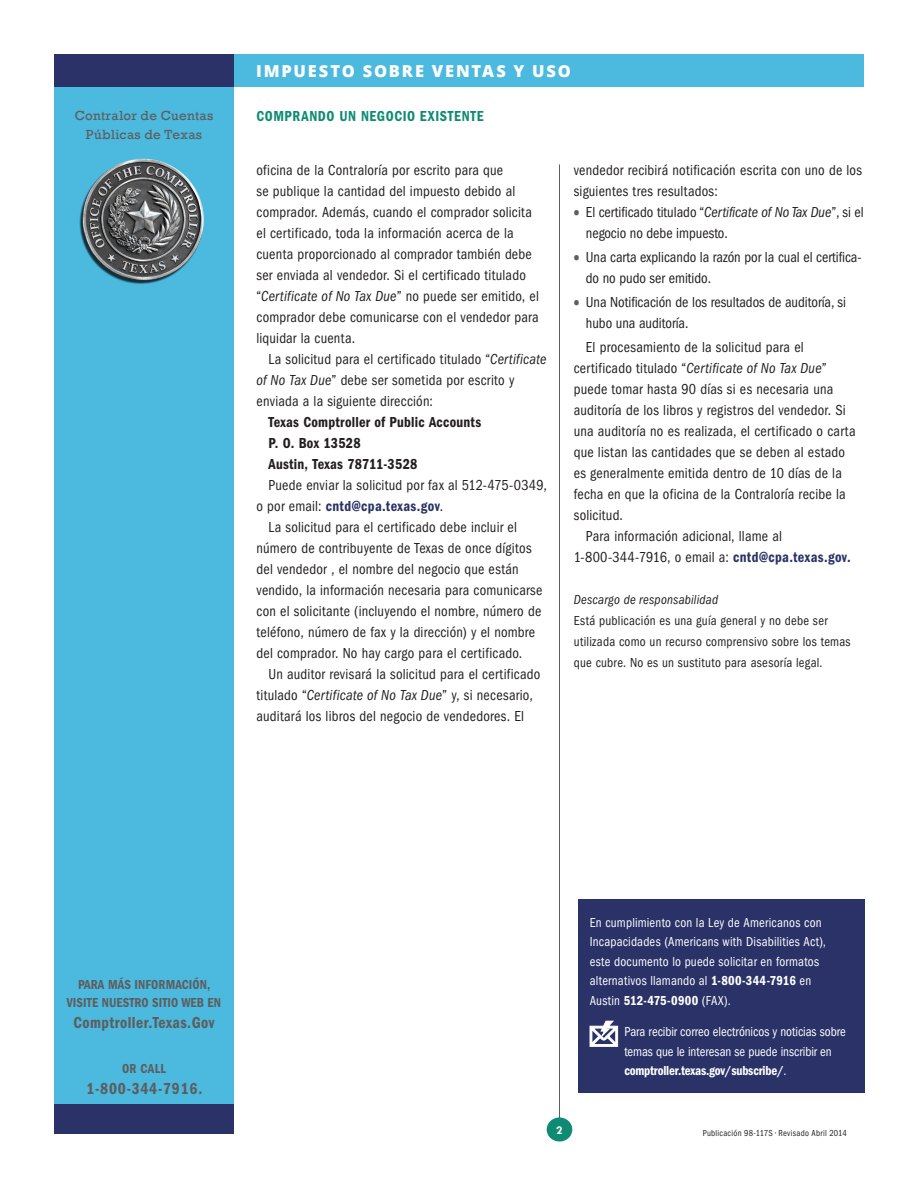
<style>
.page{position:relative;width:918px;height:1188px;background:#fff}
.page>*{position:absolute;margin:0;border:0;box-sizing:border-box;transform-origin:0 0}
.t1{font:800 16.5px "Open Sans";letter-spacing:.11em;color:#fff}
.t2{font:16.5px "ITC Franklin Gothic Std Dm Cd";letter-spacing:.03em;color:#5d5e5e;scale:.95 1}
.t3{font:16.5px "ITC Franklin Gothic Std Dm Cd";letter-spacing:.05em;color:#5d5e5e;scale:.95 1}
.t4{font:condensed 15px/21px "ITC Franklin Gothic Std";letter-spacing:.015em;color:#231f20;scale:.95 1}
.t5{font:15px "ITC Franklin Gothic Std Dm Cd";letter-spacing:.015em;color:#231f20;scale:.95 1}
.t6{font:15px "ITC Franklin Gothic Std Dm Cd";letter-spacing:.04em;color:#0f8b73;scale:.95 1}
.t7{font:condensed 13.5px/19.5px "ITC Franklin Gothic Std";letter-spacing:.01em;color:#fff;scale:.95 1}
.t8{font:condensed 13.5px/21px "ITC Franklin Gothic Std";letter-spacing:.02em;color:#231f20;scale:.95 1}
.t9{font:13.5px/18px "ITC Franklin Gothic Std Dm Cd";letter-spacing:.01em;color:#5d5e5e;text-align:center;scale:.95 1}
.t10{font:13.5px/19.5px "Rockwell";letter-spacing:.025em;color:#5d5e5e;text-align:center}
.t11{font:13.5px "ITC Franklin Gothic Std Dm Cd";letter-spacing:-.015em;color:#fff;scale:.95 1}
.t12{font:italic condensed 13.5px "ITC Franklin Gothic Std";letter-spacing:.02em;color:#231f20;scale:.95 1}
.t13{font:700 12px "Tw Cen";color:#fff}
.t14{font:condensed 9px "ITC Franklin Gothic Std";letter-spacing:.03em;color:#231f20;scale:.95 1}
.s1{font-style:italic}
.s2{font-family:"ITC Franklin Gothic Std Dm Cd";font-stretch:normal;color:#2a3267}
.s3{font-family:"Open Sans";font-weight:800;font-stretch:normal;color:#5d5e5e}
.s4{font-family:"ITC Franklin Gothic Std Dm Cd";font-stretch:normal}
.s5{font-family:"ITC Franklin Gothic Std";font-stretch:condensed}
</style>
<div class="page">
<div style="left:54px;top:82px;width:180px;height:1052px;background:#4cb9df"></div>
<hr style="left:559px;top:164px;width:1px;height:966px;background:#5d5e5e">
<div style="left:547px;top:1117px;width:25px;height:25px;background:#0f8b73;border-radius:50%"></div>
<div style="left:54px;top:54px;width:180px;height:32px;background:#2a3267"></div>
<div style="left:234px;top:54px;width:630px;height:32px;background:#4cb9df"></div>
<div style="left:54px;top:1105px;width:180px;height:29px;background:#2a3267"></div>
<img style="left:79px;top:158px;width:125px;height:126px">
<div style="left:578px;top:899px;width:287px;height:194px;background:#2a3267"></div>
<svg style="left:590px;top:1021px;width:28px;height:26px"></svg>
<p class="t10" style="left:75px;top:106px;width:140px">Contralor de Cuentas<br>Públicas de Texas</p>
<p class="t1" style="left:256px;top:58px;width:316px">IMPUESTO SOBRE VENTAS Y USO</p>
<p class="t6" style="left:256px;top:107px;width:241px">COMPRANDO UN NEGOCIO EXISTENTE</p>
<p class="t4" style="left:256px;top:159px;width:299px">oficina de la Contraloría por escrito para que<br>se publique la cantidad del impuesto debido al comprador. Además, cuando el comprador solicita el certificado, toda la información acerca de la cuenta proporcionado al comprador también debe ser enviada al vendedor. Si el certificado titulado “<span class="s1">Certificate of No Tax Due</span>” no puede ser emitido, el comprador debe comunicarse con el vendedor para liquidar la cuenta.</p>
<p class="t4" style="left:256px;top:348px;width:307px;text-indent:12px">La solicitud para el certificado titulado “<span class="s1">Certificate of No Tax Due</span>” debe ser sometida por escrito y enviada a la siguiente dirección:</p>
<p class="t5" style="left:268px;top:413px;width:225px">Texas Comptroller of Public Accounts</p>
<p class="t5" style="left:268px;top:434px;width:99px">P. O. Box 13528</p>
<p class="t5" style="left:268px;top:455px;width:158px">Austin, Texas 78711-3528</p>
<p class="t4" style="left:256px;top:474px;width:307px;text-indent:12px">Puede enviar la solicitud por fax al 512-475-0349, o por email: <span class="s2">cntd@cpa.texas.gov</span>.</p>
<p class="t4" style="left:257px;top:516px;width:303px;text-indent:12px">La solicitud para el certificado debe incluir el número de contribuyente de Texas de once dígitos del vendedor , el nombre del negocio que están vendido, la información necesaria para comunicarse con el solicitante (incluyendo el nombre, número de teléfono, número de fax y la dirección) y el nombre del comprador. No hay cargo para el certificado.</p>
<p class="t4" style="left:257px;top:663px;width:300px;text-indent:12px">Un auditor revisará la solicitud para el certificado titulado “<span class="s1">Certificate of No Tax Due</span>” y, si necesario, auditará los libros del negocio de vendedores. El</p>
<p class="t4" style="left:574px;top:159px;width:305px">vendedor recibirá notificación escrita con uno de los siguientes tres resultados:</p>
<p class="t4" style="left:586px;top:201px;width:294px;text-indent:-12px"><span class="s3">•</span> El certificado titulado “<span class="s1">Certificate of No Tax Due</span>”, si el negocio no debe impuesto.</p>
<p class="t4" style="left:586px;top:246px;width:292px;text-indent:-12px"><span class="s3">•</span> Una carta explicando la razón por la cual el certifica&shy;do no pudo ser emitido.</p>
<p class="t4" style="left:586px;top:291px;width:275px;text-indent:-12px"><span class="s3">•</span> Una Notificación de los resultados de auditoría, si hubo una auditoría.</p>
<p class="t4" style="left:574px;top:336px;width:298px;text-indent:12px">El procesamiento de la solicitud para el certificado titulado “<span class="s1">Certificate of No Tax Due</span>” puede tomar hasta 90 días si es necesaria una auditoría de los libros y registros del vendedor. Si una auditoría no es realizada, el certificado o carta que listan las cantidades que se deben al estado es generalmente emitida dentro de 10 días de la fecha en que la oficina de la Contraloría recibe la solicitud.</p>
<p class="t4" style="left:574px;top:525px;width:293px;text-indent:12px">Para información adicional, llame al<br>1-800-344-7916, o email a: <span class="s2">cntd@cpa.texas.gov.</span></p>
<p class="t12" style="left:574px;top:592px;width:154px">Descargo de responsabilidad</p>
<p class="t8" style="left:574px;top:610px;width:293px">Está publicación es una guía general y no debe ser utilizada como un recurso comprensivo sobre los temas que cubre. No es un sustituto para asesoría legal.</p>
<p class="t9" style="left:67px;top:975px;width:164px">PARA MÁS INFORMACIÓN,<br>VISITE NUESTRO SITIO WEB EN</p>
<p class="t2" style="left:73px;top:1013px;width:150px">Comptroller.Texas.Gov</p>
<p class="t9" style="left:122px;top:1059px;width:48px">OR CALL</p>
<p class="t3" style="left:86px;top:1079px;width:124px">1-800-344-7916.</p>
<p class="t13" style="left:556px;top:1123px;width:8px">2</p>
<p class="t7" style="left:590px;top:912px;width:250px">En cumplimiento con la Ley de Americanos con Incapacidades (Americans with Disabilities Act), este documento lo puede solicitar en formatos alternativos llamando al <span class="s4">1-800-344-7916</span> en Austin <span class="s4">512-475-0900</span> (FAX).</p>
<p class="t7" style="left:624px;top:1022px;width:235px">Para recibir correo electrónicos y noticias sobre temas que le interesan se puede inscribir en</p>
<p class="t11" style="left:624px;top:1063px;width:172px">comptroller.texas.gov/subscribe/<span class="s5">.</span></p>
<p class="t14" style="left:703px;top:1128px;width:153px">Publicación 98-117S • Revisado Abril 2014</p>
</div>
